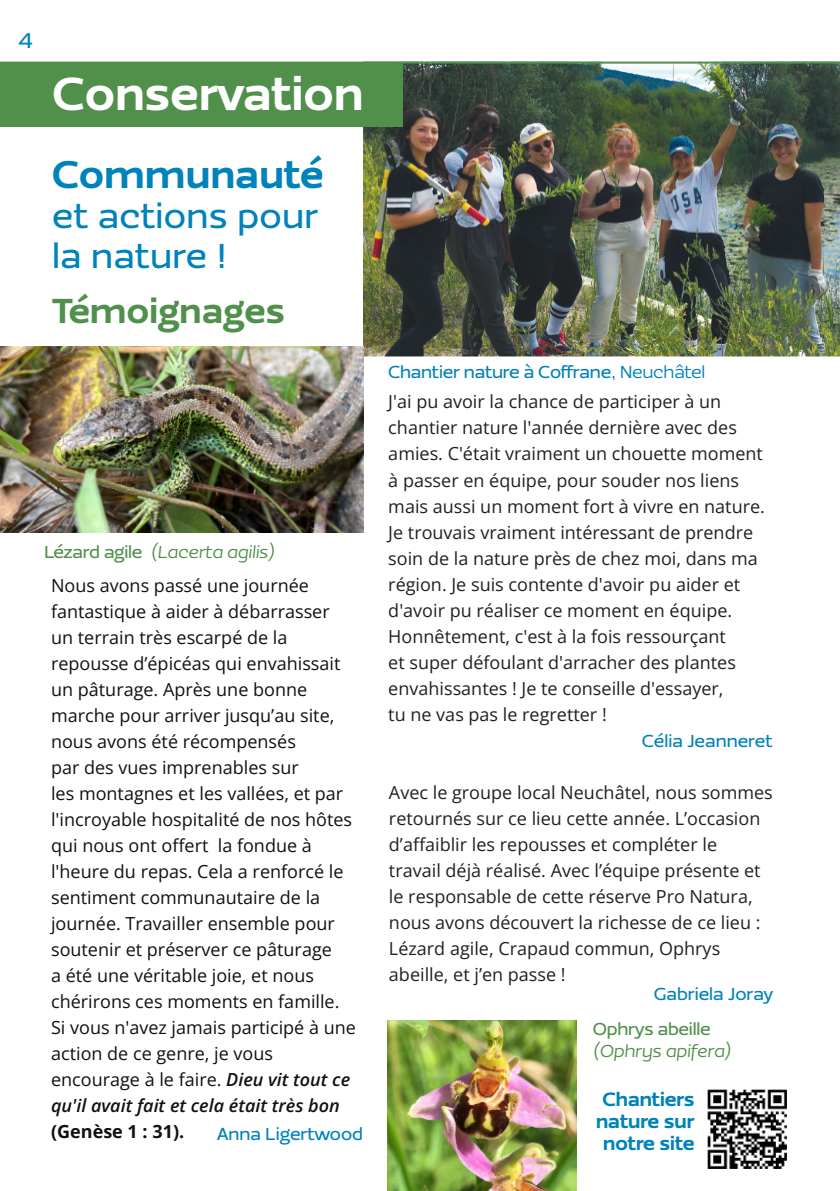
<style>
.page{position:relative;width:840px;height:1191px;background:#fff}
.page>*{position:absolute;margin:0;border:0;box-sizing:border-box;transform-origin:0 0}
.t1{font:900 48px "Ezzo";letter-spacing:.01em;color:#fff}
.t2{font:900 40px "Ezzo";letter-spacing:.01em;color:#0082bb}
.t3{font:500 36px/40px "Ezzo";letter-spacing:.01em;color:#0082bb}
.t4{font:900 36px "Ezzo";letter-spacing:.01em;color:#50904b}
.t5{font:500 22px "Ezzo";color:#0082bb}
.t6{font:900 20px/22px "Ezzo";color:#0082bb;text-align:center}
.t7{font:18px/26px "Open Sans";color:#231f20}
.t8{font:18px/26px "Open Sans";color:#121112}
.t9{font:500 18px "Ezzo";color:#0082bb}
.t10{font:italic 18px "Ezzo";letter-spacing:-.015em;color:#50904b}
.t11{font:500 18px "Ezzo";letter-spacing:-.015em;color:#50904b}
.t12{font:700 18px "Open Sans";color:#121112}
.s1{font-weight:500;font-style:normal}
.s2{font-weight:600;font-style:italic}
.s3{font-weight:400}
</style>
<div class="page">
<img style="left:363px;top:64px;width:476px;height:293px">
<img style="left:0;top:346px;width:363px;height:187px">
<img style="left:387px;top:1020px;width:189px;height:171px">
<div style="left:0;top:63px;width:403px;height:64px;background:#50904b"></div>
<hr style="left:0;top:62px;width:839px;height:2px;background:#50904b">
<img style="left:707px;top:1089px;width:80px;height:80px">
<p class="t5" style="left:18px;top:32px;width:16px">4</p>
<h1 class="t1" style="left:53px;top:76px;width:312px">Conservation</h1>
<h2 class="t2" style="left:52px;top:159px;width:273px">Communauté</h2>
<h3 class="t3" style="left:52px;top:198px;width:267px">et actions pour la nature !</h3>
<h3 class="t4" style="left:52px;top:297px;width:234px">Témoignages</h3>
<p class="t10" style="left:44px;top:545px;width:231px"><span class="s1">Lézard agile</span> (Lacerta agilis)</p>
<p class="t8" style="left:51px;top:572px;width:306px">Nous avons passé une journée fantastique à aider à débarrasser un terrain très escarpé de la repousse d’épicéas qui envahissait un pâturage. Après une bonne marche pour arriver jusqu’au site, nous avons été récompensés<br>par des vues imprenables sur<br>les montagnes et les vallées, et par l'incroyable hospitalité de nos hôtes qui nous ont offert la fondue à l'heure du repas. Cela a renforcé le sentiment communautaire de la journée. Travailler ensemble pour soutenir et préserver ce pâturage<br>a été une véritable joie, et nous chérirons ces moments en famille.<br>Si vous n'avez jamais participé à une action de ce genre, je vous encourage à le faire. <span class="s2">Dieu vit tout ce qu'il avait fait et cela était très bon</span></p>
<p class="t12" style="left:51px;top:1118px;width:135px">(Genèse 1 : 31).</p>
<p class="t9" style="left:217px;top:1127px;width:147px">Anna Ligertwood</p>
<p class="t9" style="left:388px;top:365px;width:318px">Chantier nature à Coffrane, <span class="s3">Neuchâtel</span></p>
<p class="t7" style="left:388px;top:388px;width:378px">J'ai pu avoir la chance de participer à un chantier nature l'année dernière avec des amies. C'était vraiment un chouette moment à passer en équipe, pour souder nos liens mais aussi un moment fort à vivre en nature.<br>Je trouvais vraiment intéressant de prendre soin de la nature près de chez moi, dans ma région. Je suis contente d'avoir pu aider et d'avoir pu réaliser ce moment en équipe.<br>Honnêtement, c'est à la fois ressourçant<br>et super défoulant d'arracher des plantes envahissantes ! Je te conseille d'essayer,<br>tu ne vas pas le regretter !</p>
<p class="t9" style="left:641px;top:734px;width:132px">Célia Jeanneret</p>
<p class="t7" style="left:389px;top:778px;width:385px">Avec le groupe local Neuchâtel, nous sommes retournés sur ce lieu cette année. L’occasion d’affaiblir les repousses et compléter le travail déjà réalisé. Avec l’équipe présente et le responsable de cette réserve Pro Natura, nous avons découvert la richesse de ce lieu :<br>Lézard agile, Crapaud commun, Ophrys abeille, et j’en passe !</p>
<p class="t9" style="left:653px;top:987px;width:121px">Gabriela Joray</p>
<p class="t11" style="left:592px;top:1022px;width:119px">Ophrys abeille</p>
<p class="t10" style="left:592px;top:1044px;width:140px">(Ophrys apifera)</p>
<p class="t6" style="left:595px;top:1090px;width:100px">Chantiers nature sur notre site</p>
</div>
